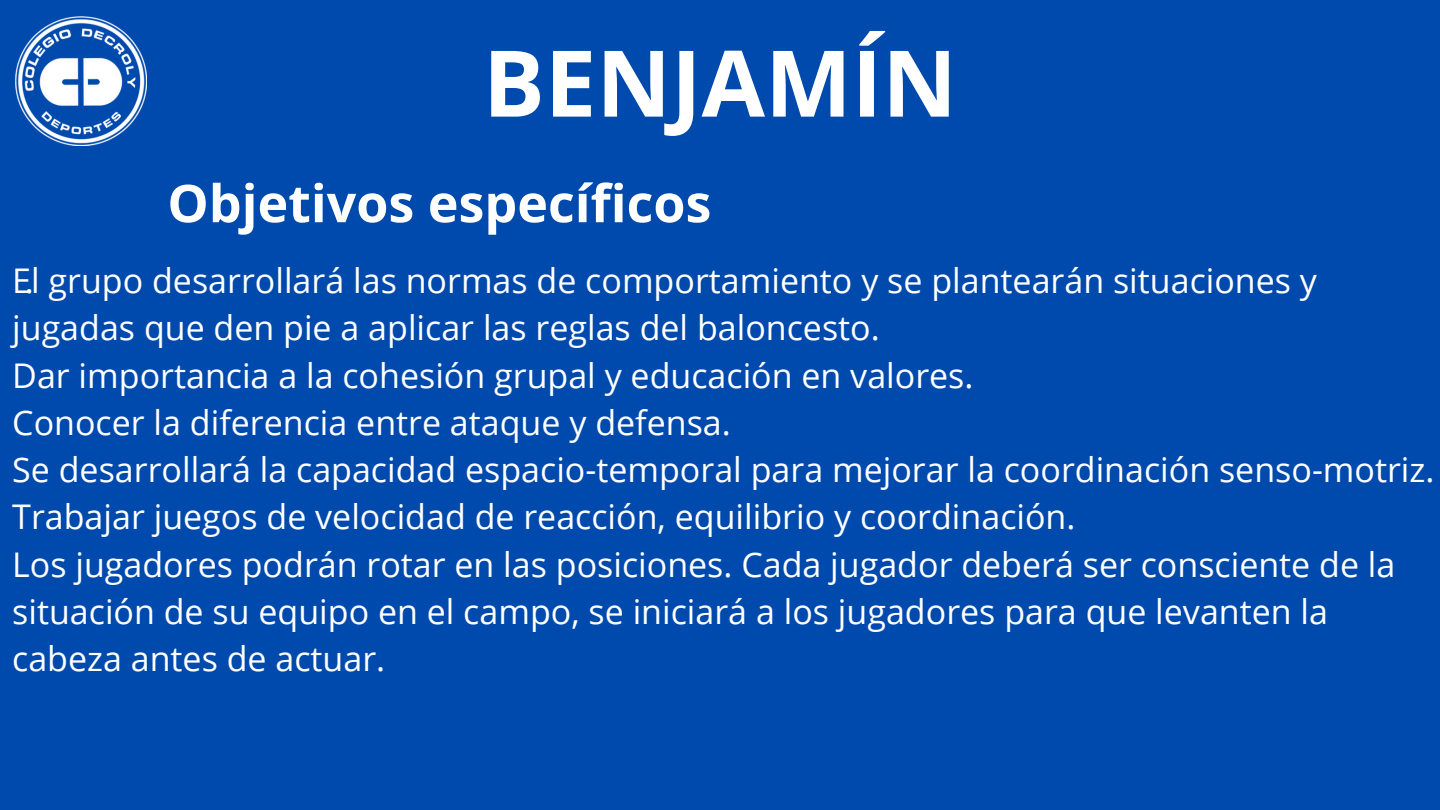
<style>
.page{position:relative;width:1440px;height:810px;background:#004aad}
.page>*{position:absolute;margin:0;border:0;box-sizing:border-box;transform-origin:0 0}
.t1{font:700 92px "Open Sans";color:#fff}
.t2{font:700 52px "Open Sans";color:#fff}
.t3{font:34px/47.2px "Open Sans";color:#fff}
</style>
<div class="page">
<img style="left:16px;top:16px;width:130px;height:130px">
<p class="t1" style="left:483px;top:18px;width:475px">BENJAMÍN</p>
<p class="t2" style="left:167px;top:167px;width:546px">Objetivos específicos</p>
<p class="t3" style="left:12px;top:256px;width:1306px">El grupo desarrollará las normas de comportamiento y se plantearán situaciones y</p>
<p class="t3" style="left:25px;top:256px;width:11px">.</p>
<p class="t3" style="left:12px;top:304px;width:869px">jugadas que den pie a aplicar las reglas del baloncesto.</p>
<p class="t3" style="left:12px;top:351px;width:963px">Dar importancia a la cohesión grupal y educación en valores.</p>
<p class="t3" style="left:12px;top:398px;width:720px">Conocer la diferencia entre ataque y defensa.</p>
<p class="t3" style="left:12px;top:445px;width:1424px">Se desarrollará la capacidad espacio-temporal para mejorar la coordinación senso-motriz.</p>
<p class="t3" style="left:12px;top:493px;width:1065px">Trabajar juegos de velocidad de reacción, equilibrio y coordinación.</p>
<p class="t3" style="left:12px;top:540px;width:1385px">Los jugadores podrán rotar en las posiciones. Cada jugador deberá ser consciente de la situación de su equipo en el campo, se iniciará a los jugadores para que levanten la cabeza antes de actuar.</p>
</div>
